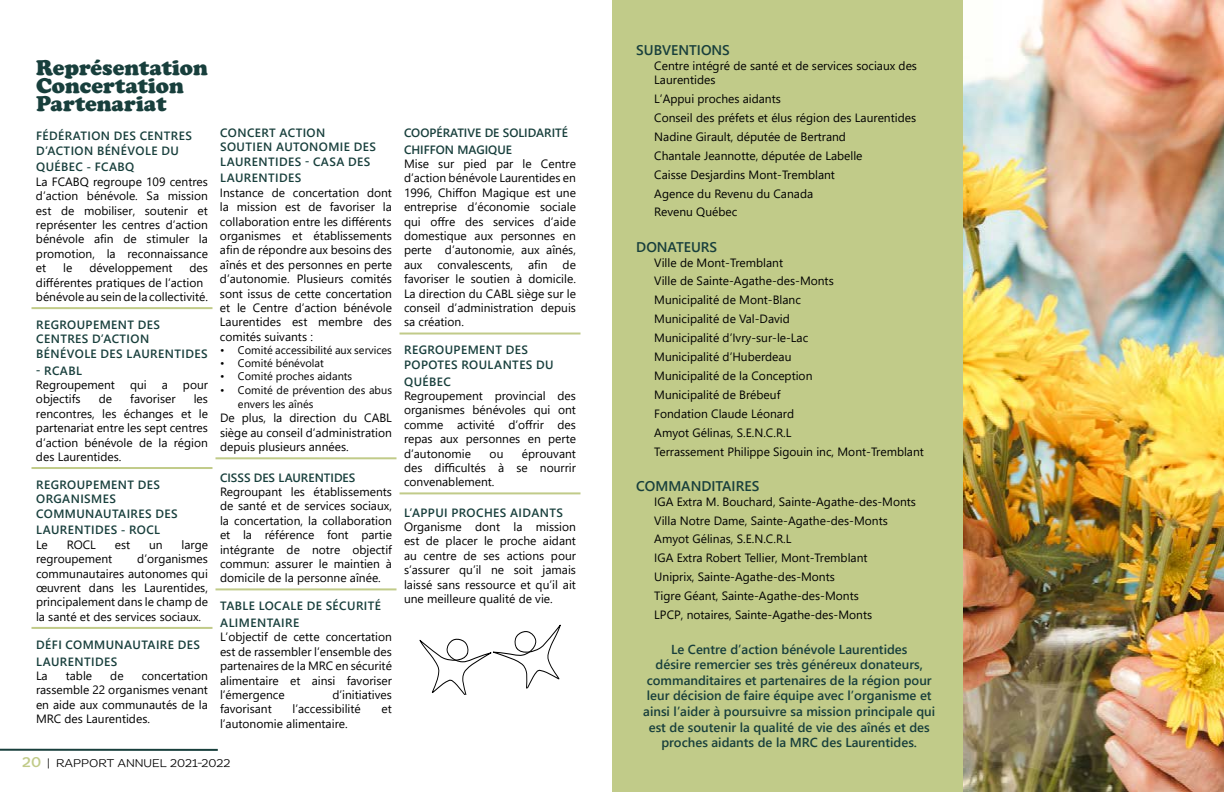
<style>
.page{position:relative;width:1224px;height:792px;background:#fff}
.page>*{position:absolute;margin:0;border:0;box-sizing:border-box;transform-origin:0 0}
.t1{font:900 22px/18px "Cooper";color:#183f3c}
.t2{font:600 14px "Segoe UI";color:#183f3c}
.t3{font:600 13px/15.6px "Segoe UI";color:#183f3c;text-align:center}
.t4{font:12px/14.4px "Segoe UI";color:#000;text-align:justify}
.t5{font:600 12px/14.4px "Segoe UI";letter-spacing:.035em;color:#183f3c}
.t6{font:600 12px/16.8px "Segoe UI";color:#183f3c}
.t7{font:12px "Marigny";color:#000}
.t8{font:11px/14.4px "Segoe UI";color:#000}
.s1{font-weight:500;font-size:15px;color:#c1cb89}
.s2{color:#c1cb89}
</style>
<div class="page">
<hr style="left:0;top:749px;width:218px;height:2px;background:#183f3c">
<hr style="left:32px;top:307px;width:180px;height:2px;background:#c1cb89">
<hr style="left:32px;top:467px;width:180px;height:2px;background:#c1cb89">
<hr style="left:32px;top:627px;width:180px;height:2px;background:#c1cb89">
<hr style="left:216px;top:457px;width:180px;height:2px;background:#c1cb89">
<hr style="left:216px;top:588px;width:180px;height:2px;background:#c1cb89">
<hr style="left:400px;top:333px;width:180px;height:2px;background:#c1cb89">
<hr style="left:400px;top:492px;width:180px;height:2px;background:#c1cb89">
<div style="left:612px;top:0;width:351px;height:792px;background:#c1cb89"></div>
<img style="left:963px;top:0;width:261px;height:792px">
<svg style="left:419px;top:624px;width:142px;height:71px"></svg>
<h1 class="t1" style="left:36px;top:59px;width:173px">Représentation<br>Concertation<br>Partenariat</h1>
<p class="t5" style="left:36px;top:128px;width:157px">FÉDÉRATION DES CENTRES<br>D’ACTION BÉNÉVOLE DU</p>
<p class="t5" style="left:36px;top:159px;width:100px">QUÉBEC - FCABQ</p>
<p class="t4" style="left:36px;top:173px;width:174px">La FCABQ regroupe 109 centres d’action bénévole. Sa mission est de mobiliser, soutenir et représenter les centres d’action bénévole afin de stimuler la promotion, la reconnaissance et</p>
<p class="t4" style="left:63px;top:260px;width:11px">le</p>
<p class="t4" style="left:89px;top:260px;width:85px">développement</p>
<p class="t4" style="left:36px;top:260px;width:174px;text-align:left;text-indent:154px">des différentes pratiques de l’action bénévole au sein de la collectivité.</p>
<p class="t5" style="left:36px;top:317px;width:173px">REGROUPEMENT DES<br>CENTRES D’ACTION<br>BÉNÉVOLE DES LAURENTIDES</p>
<p class="t5" style="left:36px;top:362px;width:47px">- RCABL</p>
<p class="t4" style="left:36px;top:376px;width:80px">Regroupement</p>
<p class="t4" style="left:130px;top:376px;width:18px">qui</p>
<p class="t4" style="left:162px;top:376px;width:8px">a</p>
<p class="t4" style="left:183px;top:376px;width:27px">pour</p>
<p class="t4" style="left:36px;top:391px;width:46px">objectifs</p>
<p class="t4" style="left:99px;top:391px;width:15px">de</p>
<p class="t4" style="left:130px;top:391px;width:47px">favoriser</p>
<p class="t4" style="left:36px;top:391px;width:174px;text-indent:158px">les rencontres, les échanges et le partenariat entre les sept centres d’action bénévole de la région des Laurentides.</p>
<p class="t5" style="left:36px;top:476px;width:143px">REGROUPEMENT DES<br>ORGANISMES<br>COMMUNAUTAIRES DES</p>
<p class="t5" style="left:36px;top:522px;width:125px">LAURENTIDES - ROCL</p>
<p class="t4" style="left:36px;top:536px;width:13px">Le</p>
<p class="t4" style="left:67px;top:536px;width:31px">ROCL</p>
<p class="t4" style="left:115px;top:536px;width:17px">est</p>
<p class="t4" style="left:149px;top:536px;width:15px">un</p>
<p class="t4" style="left:181px;top:536px;width:28px">large</p>
<p class="t4" style="left:36px;top:551px;width:78px">regroupement</p>
<p class="t4" style="left:36px;top:551px;width:174px;text-indent:101px">d’organismes communautaires autonomes qui œuvrent dans les Laurentides, principalement dans le champ de la santé et des services sociaux.</p>
<p class="t5" style="left:36px;top:635px;width:165px;line-height:16.8px">DÉFI COMMUNAUTAIRE DES<br>LAURENTIDES</p>
<p class="t4" style="left:36px;top:667px;width:13px">La</p>
<p class="t4" style="left:66px;top:667px;width:28px">table</p>
<p class="t4" style="left:110px;top:667px;width:15px">de</p>
<p class="t4" style="left:36px;top:667px;width:174px;text-indent:106px">concertation rassemble 22 organismes venant en aide aux communautés de la MRC des Laurentides.</p>
<p class="t5" style="left:220px;top:124px;width:157px">CONCERT ACTION<br>SOUTIEN AUTONOMIE DES<br>LAURENTIDES - CASA DES</p>
<p class="t5" style="left:220px;top:170px;width:83px">LAURENTIDES</p>
<p class="t4" style="left:220px;top:184px;width:174px">Instance de concertation dont la mission est de favoriser la collaboration entre les différents organismes et établissements afin de répondre aux besoins des aînés et des personnes en perte d’autonomie. Plusieurs comités sont issus de cette concertation et le Centre d’action bénévole Laurentides est membre des comités suivants :</p>
<p class="t8" style="left:220px;top:342px;width:173px">• Comité accessibilité aux services</p>
<p class="t8" style="left:220px;top:355px;width:105px">• Comité bénévolat</p>
<p class="t8" style="left:220px;top:368px;width:134px">• Comité proches aidants</p>
<p class="t8" style="left:238px;top:382px;width:156px;text-indent:-18px">• Comité de prévention des abus envers les aînés</p>
<p class="t4" style="left:220px;top:410px;width:174px">De plus, la direction du CABL siège au conseil d’administration depuis plusieurs années.</p>
<p class="t6" style="left:220px;top:468px;width:137px">CISSS DES LAURENTIDES</p>
<p class="t4" style="left:220px;top:483px;width:174px">Regroupant les établissements de santé et de services sociaux, la concertation, la collaboration et la référence font partie intégrante de notre objectif commun: assurer le maintien à domicile de la personne aînée.</p>
<p class="t5" style="left:220px;top:597px;width:162px;line-height:16.8px">TABLE LOCALE DE SÉCURITÉ<br>ALIMENTAIRE</p>
<p class="t4" style="left:220px;top:629px;width:174px">L’objectif de cette concertation est de rassembler l’ensemble des partenaires de la MRC en sécurité alimentaire et ainsi favoriser l’émergence</p>
<p class="t4" style="left:332px;top:687px;width:61px">d’initiatives</p>
<p class="t4" style="left:220px;top:701px;width:53px">favorisant</p>
<p class="t4" style="left:293px;top:701px;width:70px">l’accessibilité</p>
<p class="t4" style="left:382px;top:701px;width:12px">et</p>
<p class="t4" style="left:220px;top:715px;width:129px">l’autonomie alimentaire.</p>
<p class="t7" style="left:22px;top:756px;width:210px"><span class="s1">20</span> | RAPPORT ANNUEL 2021-2022</p>
<p class="t6" style="left:404px;top:123px;width:166px">COOPÉRATIVE DE SOLIDARITÉ<br>CHIFFON MAGIQUE</p>
<p class="t4" style="left:404px;top:156px;width:174px">Mise sur pied par le Centre d’action bénévole Laurentides en 1996, Chiffon Magique est une entreprise d’économie sociale qui offre des services d’aide domestique aux personnes en perte d’autonomie, aux aînés, aux convalescents, afin de favoriser le soutien à domicile.<br>La direction du CABL siège sur le conseil d’administration depuis sa création.</p>
<p class="t5" style="left:404px;top:342px;width:151px">REGROUPEMENT DES<br>POPOTES ROULANTES DU</p>
<p class="t5" style="left:404px;top:373px;width:48px">QUÉBEC</p>
<p class="t4" style="left:404px;top:387px;width:174px">Regroupement provincial des organismes bénévoles qui ont comme activité d’offrir des repas aux personnes en perte d’autonomie</p>
<p class="t4" style="left:404px;top:445px;width:174px;text-indent:118px">éprouvant des difficultés à se nourrir convenablement.</p>
<p class="t5" style="left:404px;top:504px;width:160px">L’APPUI PROCHES AIDANTS</p>
<p class="t4" style="left:404px;top:519px;width:174px">Organisme dont la mission est de placer le proche aidant au centre de ses actions pour s’assurer qu’il ne soit jamais laissé sans ressource et qu’il ait une meilleure qualité de vie.</p>
<p class="t4" style="left:490px;top:445px;width:15px">ou</p>
<p class="t2" style="left:636px;top:37px;width:95px">SUBVENTIONS</p>
<p class="t4" style="left:654px;top:57px;width:264px;text-indent:-18px"><span class="s2">•</span> Centre intégré de santé et de services sociaux des<br>Laurentides</p>
<p class="t4" style="left:636px;top:91px;width:146px"><span class="s2">•</span> L’Appui proches aidants</p>
<p class="t4" style="left:636px;top:109px;width:281px"><span class="s2">•</span> Conseil des préfets et élus région des Laurentides</p>
<p class="t4" style="left:636px;top:128px;width:211px"><span class="s2">•</span> Nadine Girault, députée de Bertrand</p>
<p class="t4" style="left:636px;top:147px;width:228px"><span class="s2">•</span> Chantale Jeannotte, députée de Labelle</p>
<p class="t4" style="left:636px;top:166px;width:200px"><span class="s2">•</span> Caisse Desjardins Mont-Tremblant</p>
<p class="t4" style="left:636px;top:185px;width:178px"><span class="s2">•</span> Agence du Revenu du Canada</p>
<p class="t4" style="left:636px;top:204px;width:102px"><span class="s2">•</span> Revenu Québec</p>
<p class="t2" style="left:636px;top:234px;width:82px">DONATEURS</p>
<p class="t4" style="left:636px;top:254px;width:148px"><span class="s2">•</span> Ville de Mont-Tremblant</p>
<p class="t4" style="left:636px;top:273px;width:199px"><span class="s2">•</span> Ville de Sainte-Agathe-des-Monts</p>
<p class="t4" style="left:636px;top:292px;width:166px"><span class="s2">•</span> Municipalité de Mont-Blanc</p>
<p class="t4" style="left:636px;top:311px;width:155px"><span class="s2">•</span> Municipalité de Val-David</p>
<p class="t4" style="left:636px;top:330px;width:173px"><span class="s2">•</span> Municipalité d’Ivry-sur-le-Lac</p>
<p class="t4" style="left:636px;top:349px;width:157px"><span class="s2">•</span> Municipalité d’Huberdeau</p>
<p class="t4" style="left:636px;top:367px;width:178px"><span class="s2">•</span> Municipalité de la Conception</p>
<p class="t4" style="left:636px;top:386px;width:146px"><span class="s2">•</span> Municipalité de Brébeuf</p>
<p class="t4" style="left:636px;top:405px;width:159px"><span class="s2">•</span> Fondation Claude Léonard</p>
<p class="t4" style="left:636px;top:424px;width:157px"><span class="s2">•</span> Amyot Gélinas, S.E.N.C.R.L</p>
<p class="t4" style="left:636px;top:443px;width:289px"><span class="s2">•</span> Terrassement Philippe Sigouin inc, Mont-Tremblant</p>
<p class="t2" style="left:636px;top:473px;width:125px">COMMANDITAIRES</p>
<p class="t4" style="left:636px;top:493px;width:281px"><span class="s2">•</span> IGA Extra M. Bouchard, Sainte-Agathe-des-Monts</p>
<p class="t4" style="left:636px;top:512px;width:253px"><span class="s2">•</span> Villa Notre Dame, Sainte-Agathe-des-Monts</p>
<p class="t4" style="left:636px;top:531px;width:157px"><span class="s2">•</span> Amyot Gélinas, S.E.N.C.R.L</p>
<p class="t4" style="left:636px;top:550px;width:233px"><span class="s2">•</span> IGA Extra Robert Tellier, Mont-Tremblant</p>
<p class="t4" style="left:636px;top:569px;width:200px"><span class="s2">•</span> Uniprix, Sainte-Agathe-des-Monts</p>
<p class="t4" style="left:636px;top:588px;width:224px"><span class="s2">•</span> Tigre Géant, Sainte-Agathe-des-Monts</p>
<p class="t4" style="left:636px;top:607px;width:237px"><span class="s2">•</span> LPCP, notaires, Sainte-Agathe-des-Monts</p>
<p class="t3" style="left:643px;top:640px;width:293px">Le Centre d’action bénévole Laurentides<br>désire remercier ses très généreux donateurs, commanditaires et partenaires de la région pour leur décision de faire équipe avec l’organisme et ainsi l’aider à poursuivre sa mission principale qui est de soutenir la qualité de vie des aînés et des proches aidants de la MRC des Laurentides.</p>
</div>
